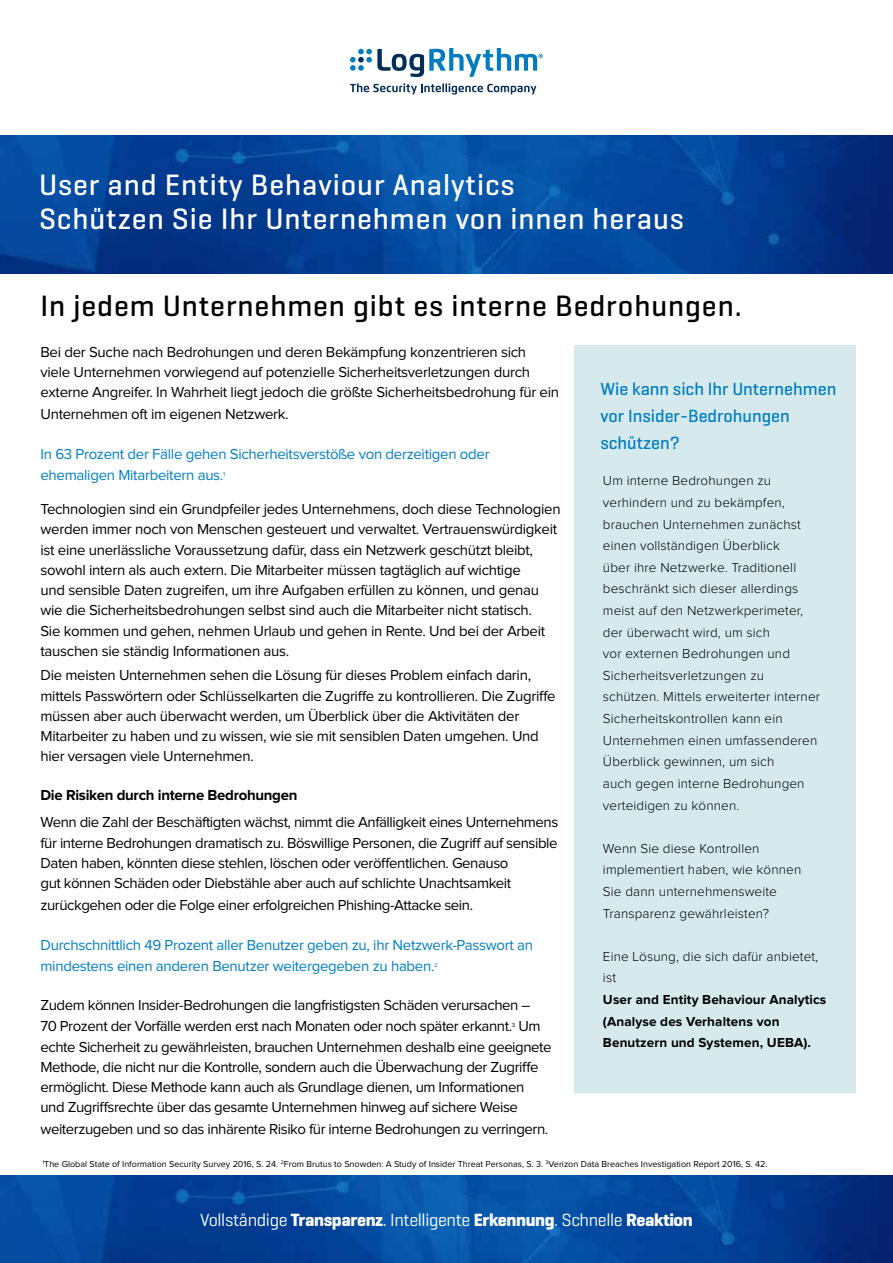
<style>
.page{position:relative;width:893px;height:1263px;background:#fff}
.page>*{position:absolute;margin:0;border:0;box-sizing:border-box;transform-origin:0 0}
.t1{font:500 30px/33.8px "Geogrotesque";letter-spacing:.03em;color:#fff}
.t2{font:500 30px "Geogrotesque";letter-spacing:.03em;color:#000}
.t3{font:18px "Geogrotesque";letter-spacing:-.02em;color:#fff}
.t4{font:500 18px/27px "Geogrotesque";color:#007dc2}
.t5{font:15px/20.2px "Proxima Nova";letter-spacing:-.02em;color:#000}
.t6{font:15px/21.8px "Proxima Nova";letter-spacing:-.02em;color:#007dc2}
.t7{font:700 15px "Proxima Nova";letter-spacing:-.02em;color:#000}
.t8{font:300 13.5px/21.6px "Proxima Nova";letter-spacing:.01em;color:#000}
.t9{font:700 13.5px/21.6px "Proxima Nova";letter-spacing:.01em;color:#000}
.t10{font:9px "Proxima Nova";color:#000}
.t11{font:6px "Proxima Nova";color:#007dc2}
.t12{font:6px "Proxima Nova";color:#000}
.s1{font-weight:700}
</style>
<div class="page">
<img style="left:0;top:1176px;width:893px;height:87px">
<div style="left:574px;top:345px;width:281px;height:747px;background:#d6eaed"></div>
<svg style="left:350px;top:48px;width:193px;height:29px"></svg>
<svg style="left:350px;top:83px;width:186px;height:11px"></svg>
<img style="left:0;top:135px;width:893px;height:138px">
<h1 class="t1" style="left:39px;top:168px;width:646px">User and Entity Behaviour Analytics<br>Schützen Sie Ihr Unternehmen von innen heraus</h1>
<h1 class="t2" style="left:40px;top:287px;width:703px">In jedem Unternehmen gibt es interne Bedrohungen.</h1>
<p class="t5" style="left:40px;top:342px;width:520px">Bei der Suche nach Bedrohungen und deren Bekämpfung konzentrieren sich viele Unternehmen vorwiegend auf potenzielle Sicherheitsverletzungen durch externe Angreifer. In Wahrheit liegt jedoch die größte Sicherheitsbedrohung für ein</p>
<p class="t5" style="left:40px;top:404px;width:250px">Unternehmen oft im eigenen Netzwerk.</p>
<p class="t6" style="left:40px;top:443px;width:451px">In 63 Prozent der Fälle gehen Sicherheitsverstöße von derzeitigen oder ehemaligen Mitarbeitern aus.</p>
<p class="t11" style="left:223px;top:471px;width:4px">1</p>
<p class="t5" style="left:40px;top:500px;width:522px">Technologien sind ein Grundpfeiler jedes Unternehmens, doch diese Technologien werden immer noch von Menschen gesteuert und verwaltet. Vertrauenswürdigkeit ist eine unerlässliche Voraussetzung dafür, dass ein Netzwerk geschützt bleibt, sowohl intern als auch extern. Die Mitarbeiter müssen tagtäglich auf wichtige<br>und sensible Daten zugreifen, um ihre Aufgaben erfüllen zu können, und genau wie die Sicherheitsbedrohungen selbst sind auch die Mitarbeiter nicht statisch.<br>Sie kommen und gehen, nehmen Urlaub und gehen in Rente. Und bei der Arbeit tauschen sie ständig Informationen aus.</p>
<p class="t5" style="left:40px;top:666px;width:517px">Die meisten Unternehmen sehen die Lösung für dieses Problem einfach darin, mittels Passwörtern oder Schlüsselkarten die Zugriffe zu kontrollieren. Die Zugriffe müssen aber auch überwacht werden, um Überblick über die Aktivitäten der Mitarbeiter zu haben und zu wissen, wie sie mit sensiblen Daten umgehen. Und hier versagen viele Unternehmen.</p>
<p class="t7" style="left:40px;top:788px;width:258px">Die Risiken durch interne Bedrohungen</p>
<p class="t5" style="left:40px;top:813px;width:519px">Wenn die Zahl der Beschäftigten wächst, nimmt die Anfälligkeit eines Unternehmens für interne Bedrohungen dramatisch zu. Böswillige Personen, die Zugriff auf sensible Daten haben, könnten diese stehlen, löschen oder veröffentlichen. Genauso<br>gut können Schäden oder Diebstähle aber auch auf schlichte Unachtsamkeit</p>
<p class="t5" style="left:40px;top:895px;width:434px">zurückgehen oder die Folge einer erfolgreichen Phishing-Attacke sein.</p>
<p class="t6" style="left:40px;top:934px;width:494px">Durchschnittlich 49 Prozent aller Benutzer geben zu, ihr Netzwerk-Passwort an mindestens einen anderen Benutzer weitergegeben zu haben.</p>
<p class="t11" style="left:434px;top:962px;width:5px">2</p>
<p class="t5" style="left:40px;top:994px;width:502px;line-height:21.8px">Zudem können Insider-Bedrohungen die langfristigsten Schäden verursachen –<br>70 Prozent der Vorfälle werden erst nach Monaten oder noch später erkannt. Um</p>
<p class="t12" style="left:512px;top:1022px;width:5px">3</p>
<p class="t5" style="left:41px;top:1037px;width:513px">echte Sicherheit zu gewährleisten, brauchen Unternehmen deshalb eine geeignete Methode, die nicht nur die Kontrolle, sondern auch die Überwachung der Zugriffe ermöglicht. Diese Methode kann auch als Grundlage dienen, um Informationen und Zugriffsrechte über das gesamte Unternehmen hinweg auf sichere Weise</p>
<p class="t5" style="left:41px;top:1120px;width:509px">weiterzugeben und so das inhärente Risiko für interne Bedrohungen zu verringern.</p>
<p class="t4" style="left:600px;top:375px;width:237px">Wie kann sich Ihr Unternehmen vor Insider-Bedrohungen schützen?</p>
<p class="t8" style="left:603px;top:471px;width:219px">Um interne Bedrohungen zu verhindern und zu bekämpfen, brauchen Unternehmen zunächst einen vollständigen Überblick<br>über ihre Netzwerke. Traditionell beschränkt sich dieser allerdings meist auf den Netzwerkperimeter, der überwacht wird, um sich<br>vor externen Bedrohungen und<br>Sicherheitsverletzungen zu schützen. Mittels erweiterter interner<br>Sicherheitskontrollen kann ein<br>Unternehmen einen umfassenderen<br>Überblick gewinnen, um sich<br>auch gegen interne Bedrohungen verteidigen zu können.</p>
<p class="t8" style="left:603px;top:838px;width:200px">Wenn Sie diese Kontrollen implementiert haben, wie können<br>Sie dann unternehmensweite<br>Transparenz gewährleisten?</p>
<p class="t8" style="left:603px;top:946px;width:217px">Eine Lösung, die sich dafür anbietet, ist</p>
<p class="t9" style="left:603px;top:989px;width:225px">User and Entity Behaviour Analytics (Analyse des Verhaltens von<br>Benutzern und Systemen, UEBA).</p>
<p class="t10" style="left:42px;top:1159px;width:727px"><sup>1</sup>The Global State of Information Security Survey 2016, S. 24. <sup>2</sup>From Brutus to Snowden: A Study of Insider Threat Personas, S. 3. <sup>3</sup>Verizon Data Breaches Investigation Report 2016, S. 42.</p>
<p class="t3" style="left:200px;top:1208px;width:494px">Vollständige <span class="s1">Transparenz</span>. Intelligente <span class="s1">Erkennung</span>. Schnelle <span class="s1">Reaktion</span></p>
</div>
